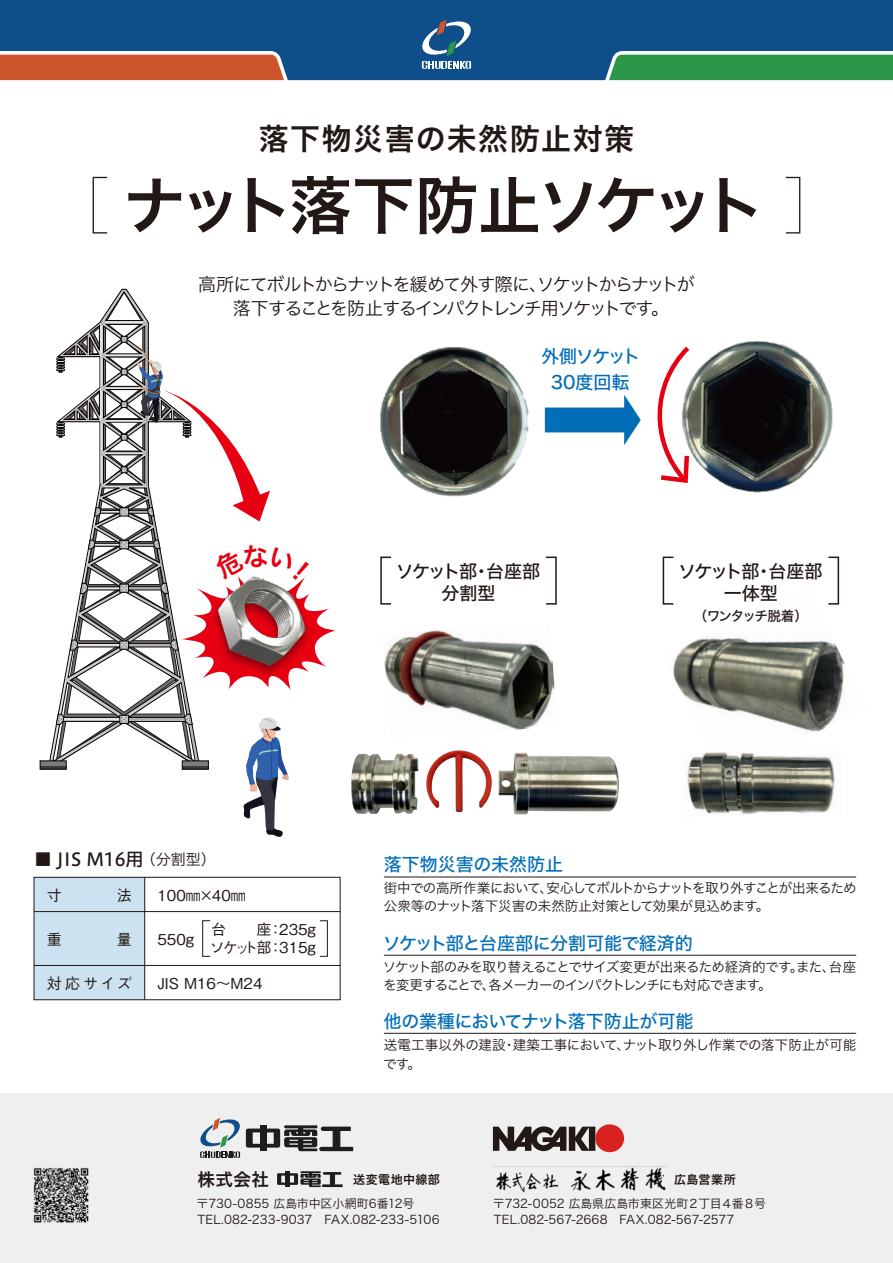
<style>
.page{position:relative;width:893px;height:1263px;background:#fff}
.page>*{position:absolute;margin:0;border:0;box-sizing:border-box;transform-origin:0 0}
.t1{font:63px "Hiragino Sans W6";letter-spacing:-.08em;color:#221815}
.t2{font:30px "Hiragino Sans W6";letter-spacing:.05em;color:#221815}
.t3{font:18px/24px "Hiragino Sans W3";letter-spacing:-.11em;color:#221815;text-align:center}
.t4{font:18px/26.1px "Hiragino Sans W5";letter-spacing:-.02em;color:#036eb8;text-align:center}
.t5{font:18px/22.5px "Hiragino Sans W5";letter-spacing:-.04em;color:#221815;text-align:center}
.t6{font:18px "Hiragino UD Sans F Std N W5";color:#221815}
.t7{font:18px "Hiragino Sans W5";color:#036eb8}
.t8{font:17.55px "Hira Kaku Pro W6";color:#221815}
.t9{font:500 15px/18px "Gothic BBB Pro";color:#221815}
.t10{font:13.5px/18px "Hiragino Sans W3";letter-spacing:-.07em;color:#221815}
.t11{font:13.5px/18px "Hiragino Sans W3";letter-spacing:-.05em;color:#221815}
.t12{font:13.5px/19.5px "Hiragino Sans W3";letter-spacing:-.02em;color:#221815}
.t13{font:13.5px "Hiragino Sans W5";letter-spacing:-.1em;color:#221815}
.t14{font:12px/15.5px "Hira Kaku Pro W3";color:#221815}
.t15{font:12px "Hira Kaku Pro W6";letter-spacing:.03em;color:#221815}
.s1{font-family:"Hiragino Sans W0"}
.s2{font-family:"Hiragino UD Sans F Std N W3";font-size:15px}
.s3{font-family:"Koz Go Pr 6 N";font-weight:400}
</style>
<div class="page">
<div style="left:0;top:1093px;width:893px;height:170px;background:#efefef"></div>
<img style="left:494px;top:1166px;width:172px;height:26px">
<svg style="left:493px;top:1126px;width:102px;height:25px"></svg>
<div style="left:595px;top:1124px;width:29px;height:28px;background:#d9221f;border-radius:50%"></div>
<svg style="left:200px;top:1118px;width:153px;height:40px"></svg>
<svg style="left:277px;top:1171px;width:66px;height:16px"></svg>
<img style="left:33px;top:1168px;width:56px;height:55px">
<svg style="left:49px;top:288px;width:100px;height:472px"></svg>
<hr style="left:101px;top:326px;width:1px;height:156px;background:#fff">
<hr style="left:146px;top:326px;width:1px;height:156px;background:#dfdfdf">
<div style="left:40px;top:760px;width:27px;height:10px;background:#7c7c7d;border:1px solid #040000"></div>
<hr style="left:40px;top:766px;width:26px;height:3px;background:#7c7c7d">
<svg style="left:101px;top:322px;width:4px;height:3px"></svg>
<hr style="left:105px;top:322px;width:38px;height:1px;background:#fff">
<hr style="left:384px;top:877px;width:472px;height:1px;background:#221815">
<hr style="left:384px;top:955px;width:472px;height:1px;background:#221815">
<hr style="left:384px;top:1033px;width:472px;height:1px;background:#221815">
<div style="left:34px;top:877px;width:111px;height:123px;background:#cde2f1"></div>
<div style="left:34px;top:877px;width:306px;height:123px;border:1px solid #221815"></div>
<hr style="left:34px;top:965px;width:306px;height:1px;background:#221815">
<hr style="left:34px;top:911px;width:306px;height:1px;background:#221815">
<hr style="left:144px;top:877px;width:1px;height:123px;background:#221815">
<div style="left:202px;top:920px;width:8px;height:36px;border:1px solid #221815"></div>
<div style="left:320px;top:920px;width:8px;height:36px;border:1px solid #221815"></div>
<img style="left:694px;top:340px;width:139px;height:153px">
<svg style="left:545px;top:395px;width:96px;height:50px"></svg>
<img style="left:380px;top:347px;width:165px;height:150px">
<img style="left:351px;top:754px;width:68px;height:60px">
<img style="left:499px;top:753px;width:120px;height:61px">
<img style="left:426px;top:750px;width:66px;height:62px">
<svg style="left:0;top:0;width:893px;height:80px;background:#2c5583"></svg>
<div style="left:609px;top:55px;width:284px;height:25px;background:#2d9749"></div>
<svg style="left:419px;top:20px;width:55px;height:49px"></svg>
<img style="left:384px;top:630px;width:166px;height:97px">
<img style="left:509px;top:727px;width:22px;height:3px">
<img style="left:550px;top:660px;width:5px;height:40px">
<img style="left:672px;top:637px;width:135px;height:73px">
<img style="left:723px;top:708px;width:115px;height:24px">
<img style="left:807px;top:586px;width:38px;height:122px">
<img style="left:687px;top:752px;width:148px;height:62px">
<svg style="left:657px;top:346px;width:37px;height:137px"></svg>
<div style="left:380px;top:556px;width:12px;height:49px;border:2px solid #221815"></div>
<div style="left:545px;top:556px;width:12px;height:49px;border:2px solid #221815"></div>
<div style="left:663px;top:556px;width:11px;height:49px;border:2px solid #221815"></div>
<div style="left:828px;top:556px;width:11px;height:49px;border:2px solid #221815"></div>
<svg style="left:51px;top:334px;width:285px;height:503px"></svg>
<h2 class="t2" style="left:259px;top:112px;width:377px">落下物災害の未然防止対策</h2>
<h1 class="t1" style="left:48px;top:148px;width:798px"><span class="s1">［</span> ナット落下防止ソケット<span class="s1">］</span></h1>
<h3 class="t3" style="left:198px;top:271px;width:498px">高所にてボルトからナットを緩めて外す際に、ソケットからナットが落下することを防止するインパクトレンチ用ソケットです。</h3>
<h3 class="t4" style="left:541px;top:342px;width:101px">外側ソケット<br>30度回転</h3>
<h3 class="t5" style="left:396px;top:559px;width:146px">ソケット部・台座部分割型</h3>
<h3 class="t5" style="left:678px;top:559px;width:146px">ソケット部・台座部一体型</h3>
<p class="t13" style="left:694px;top:603px;width:115px">（ワンタッチ脱着）</p>
<h3 class="t6" style="left:34px;top:845px;width:183px">■ JIS M16用 <span class="s2">（分割型）</span></h3>
<p class="t9" style="left:47px;top:884px;width:16px">寸</p>
<p class="t9" style="left:117px;top:884px;width:16px">法</p>
<p class="t9" style="left:157px;top:884px;width:90px">100<span class="s3">㎜</span>×40<span class="s3">㎜</span></p>
<p class="t9" style="left:47px;top:928px;width:16px">重</p>
<p class="t9" style="left:117px;top:928px;width:16px">量</p>
<p class="t9" style="left:157px;top:928px;width:38px">550g</p>
<p class="t9" style="left:211px;top:919px;width:16px">台</p>
<p class="t9" style="left:209px;top:919px;width:63px;text-align:right">座<br>ソケット部</p>
<p class="t9" style="left:268px;top:919px;width:49px">：235g：315g</p>
<p class="t9" style="left:47px;top:972px;width:87px">対応サイズ</p>
<p class="t9" style="left:157px;top:972px;width:106px">JIS M16～M24</p>
<h3 class="t7" style="left:384px;top:848px;width:181px">落下物災害の未然防止</h3>
<p class="t11" style="left:384px;top:878px;width:474px">街中での高所作業において、安心してボルトからナットを取り外すことが出来るため公衆等のナット落下災害の未然防止対策として効果が見込めます。</p>
<h3 class="t4" style="left:383px;top:929px;width:312px">ソケット部と台座部に分割可能で経済的</h3>
<p class="t10" style="left:383px;top:956px;width:475px">ソケット部のみを取り替えることでサイズ変更が出来るため経済的です。また、台座を変更することで、各メーカーのインパクトレンチにも対応できます。</p>
<h3 class="t4" style="left:384px;top:1007px;width:311px">他の業種においてナット落下防止が可能</h3>
<p class="t12" style="left:383px;top:1034px;width:474px">送電工事以外の建設・建築工事において、ナット取り外し作業での落下防止が可能です。</p>
<h3 class="t8" style="left:198px;top:1163px;width:73px">株式会社</h3>
<p class="t15" style="left:353px;top:1168px;width:88px">送変電地中線部</p>
<p class="t14" style="left:197px;top:1195px;width:245px">〒730-0855 広島市中区小網町6番12号<br>TEL.082-233-9037　FAX.082-233-5106</p>
<p class="t15" style="left:674px;top:1168px;width:63px">広島営業所</p>
<p class="t14" style="left:493px;top:1195px;width:275px">〒732-0052 広島県広島市東区光町２丁目４番８号<br>TEL.082-567-2668　FAX.082-567-2577</p>
</div>
